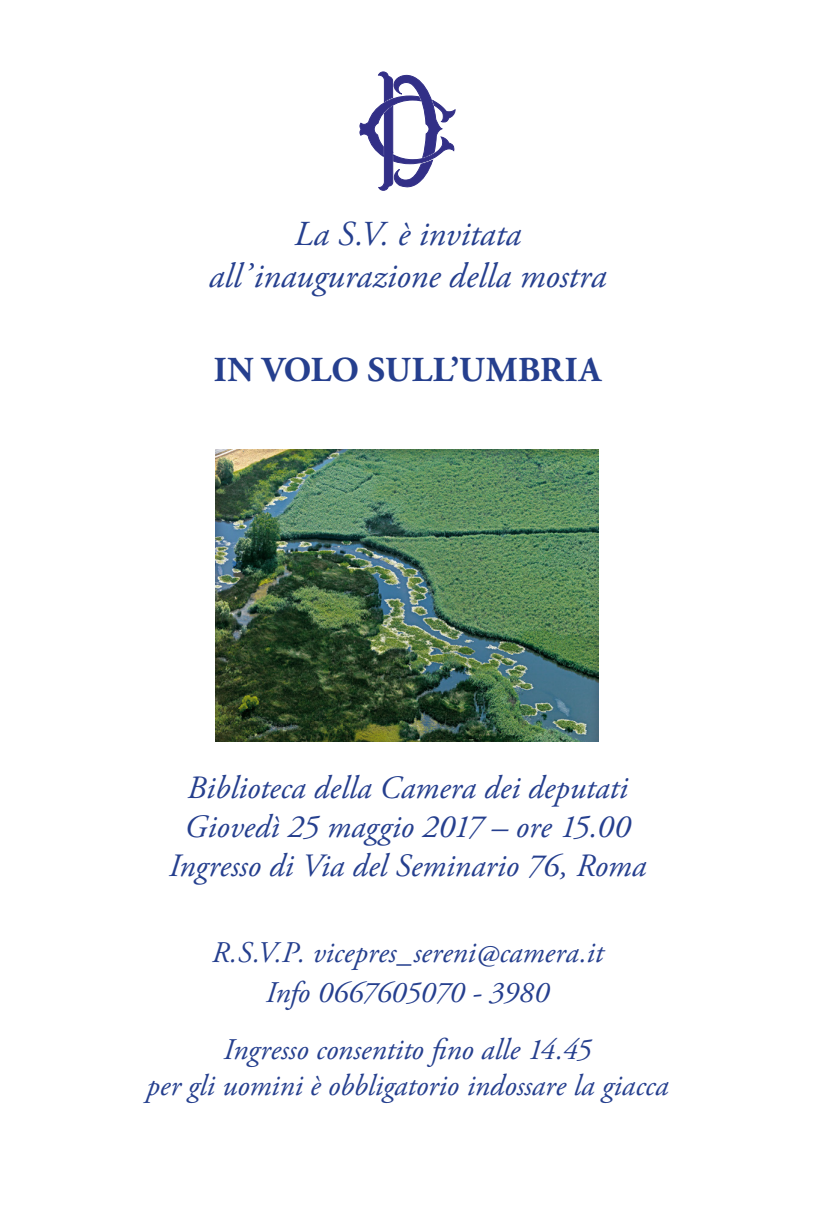
<style>
.page{position:relative;width:815px;height:1205px;background:#fff}
.page>*{position:absolute;margin:0;border:0;box-sizing:border-box;transform-origin:0 0}
.t1{font:italic 35px/42px "Adobe Garamond Pro";color:#253f8e;text-align:center}
.t2{font:700 35px "Adobe Garamond Pro";letter-spacing:.015em;color:#253f8e}
.t3{font:italic 32.5px/39px "Adobe Garamond Pro";color:#253f8e;text-align:center}
.t4{font:italic 30px "Adobe Garamond Pro";color:#253f8e}
</style>
<div class="page">
<svg style="left:360px;top:71px;width:95px;height:120px"></svg>
<img style="left:216px;top:449px;width:383px;height:293px">
<p class="t1" style="left:209px;top:214px;width:399px">La S.V. è invitata all’inaugurazione della mostra</p>
<p class="t2" style="left:214px;top:350px;width:388px">IN VOLO SULL’UMBRIA</p>
<p class="t3" style="left:169px;top:769px;width:479px">Biblioteca della Camera dei deputati<br>Giovedì 25 maggio 2017 – ore 15.00<br>Ingresso di Via del Seminario 76, Roma</p>
<p class="t4" style="left:212px;top:934px;width:393px">R.S.V.P. vicepres_sereni@camera.it</p>
<p class="t4" style="left:266px;top:974px;width:285px">Info 0667605070 - 3980</p>
<p class="t4" style="left:223px;top:1031px;width:370px">Ingresso consentito fino alle 14.45</p>
<p class="t4" style="left:147px;top:1067px;width:523px">per gli uomini è obbligatorio indossare la giacca</p>
</div>
